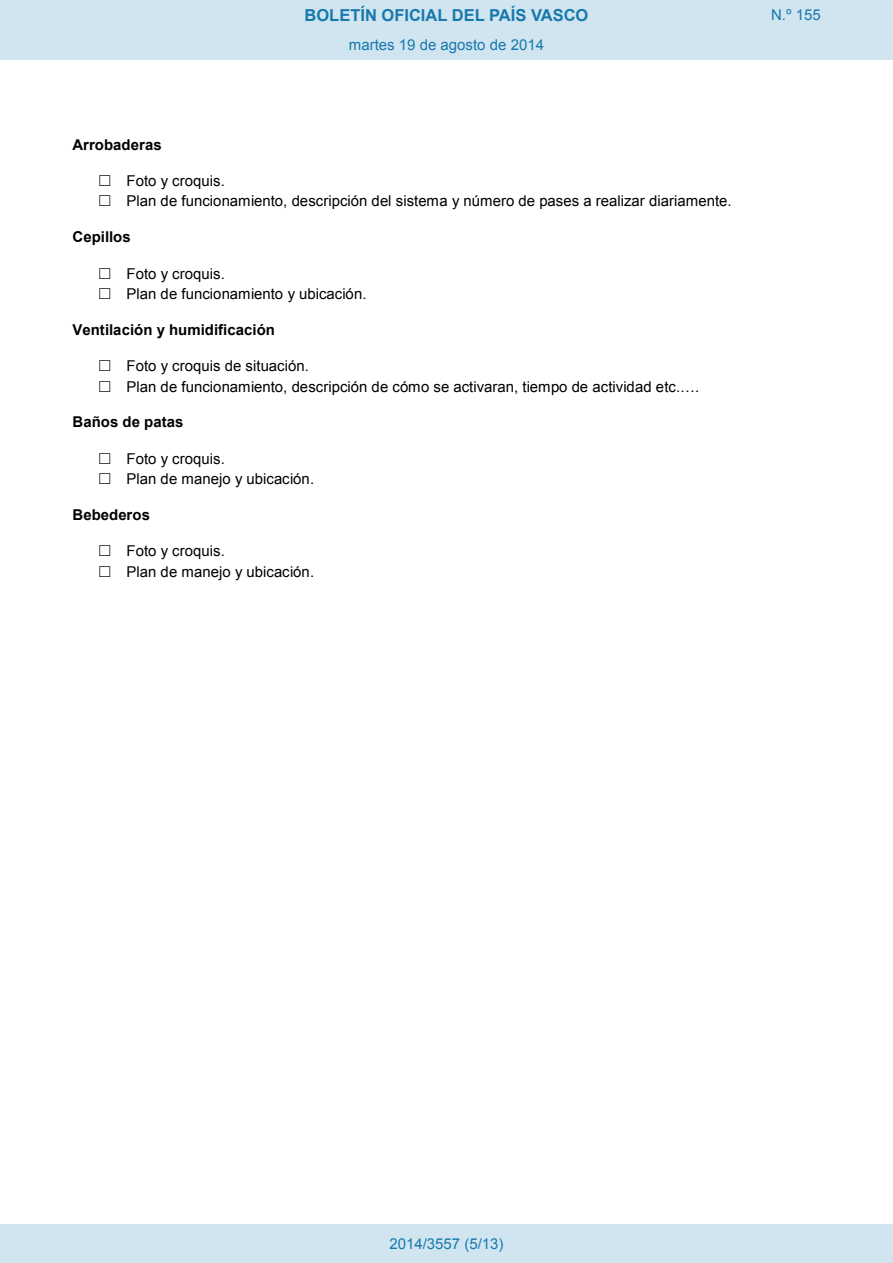
<style>
.page{position:relative;width:893px;height:1263px;background:#fff}
.page>*{position:absolute;margin:0;border:0;box-sizing:border-box;transform-origin:0 0}
.t1{font:700 16.5px "Arial";color:#1879ad}
.t2{font:15px "Arial";color:#000}
.t3{font:700 15px "Arial";color:#000}
.Paginacion_Centro{font:15px "Arial";color:#1879ad}
.s1{font-family:"Courier New";font-size:18px}
</style>
<div class="page">
<div style="left:0;top:0;width:893px;height:60px;background:#d0e5f0"></div>
<div style="left:0;top:1225px;width:893px;height:38px;background:#d0e5f0"></div>
<p class="t1" style="left:305px;top:4px;width:285px">BOLETÍN OFICIAL DEL PAÍS VASCO</p>
<p class="Paginacion_Centro" style="left:771px;top:5px;width:51px">N.º 155</p>
<p class="Paginacion_Centro" style="left:349px;top:35px;width:197px">martes 19 de agosto de 2014</p>
<p class="t3" style="left:73px;top:134px;width:91px">Arrobaderas</p>
<p class="t2" style="left:100px;top:171px;width:127px"><span class="s1">□</span> Foto y croquis.</p>
<p class="t2" style="left:100px;top:191px;width:634px"><span class="s1">□</span> Plan de funcionamiento, descripción del sistema y número de pases a realizar diariamente.</p>
<p class="t3" style="left:73px;top:227px;width:60px">Cepillos</p>
<p class="t2" style="left:100px;top:264px;width:127px"><span class="s1">□</span> Foto y croquis.</p>
<p class="t2" style="left:100px;top:284px;width:268px"><span class="s1">□</span> Plan de funcionamiento y ubicación.</p>
<p class="t3" style="left:73px;top:319px;width:204px">Ventilación y humidificación</p>
<p class="t2" style="left:100px;top:356px;width:211px"><span class="s1">□</span> Foto y croquis de situación.</p>
<p class="t2" style="left:100px;top:376px;width:601px"><span class="s1">□</span> Plan de funcionamiento, descripción de cómo se activaran, tiempo de actividad etc.….</p>
<p class="t3" style="left:73px;top:412px;width:112px">Baños de patas</p>
<p class="t2" style="left:100px;top:449px;width:127px"><span class="s1">□</span> Foto y croquis.</p>
<p class="t2" style="left:100px;top:469px;width:216px"><span class="s1">□</span> Plan de manejo y ubicación.</p>
<p class="t3" style="left:73px;top:505px;width:79px">Bebederos</p>
<p class="t2" style="left:100px;top:541px;width:127px"><span class="s1">□</span> Foto y croquis.</p>
<p class="t2" style="left:100px;top:561px;width:216px"><span class="s1">□</span> Plan de manejo y ubicación.</p>
<p class="Paginacion_Centro" style="left:389px;top:1234px;width:116px">2014/3557 (5/13)</p>
</div>
